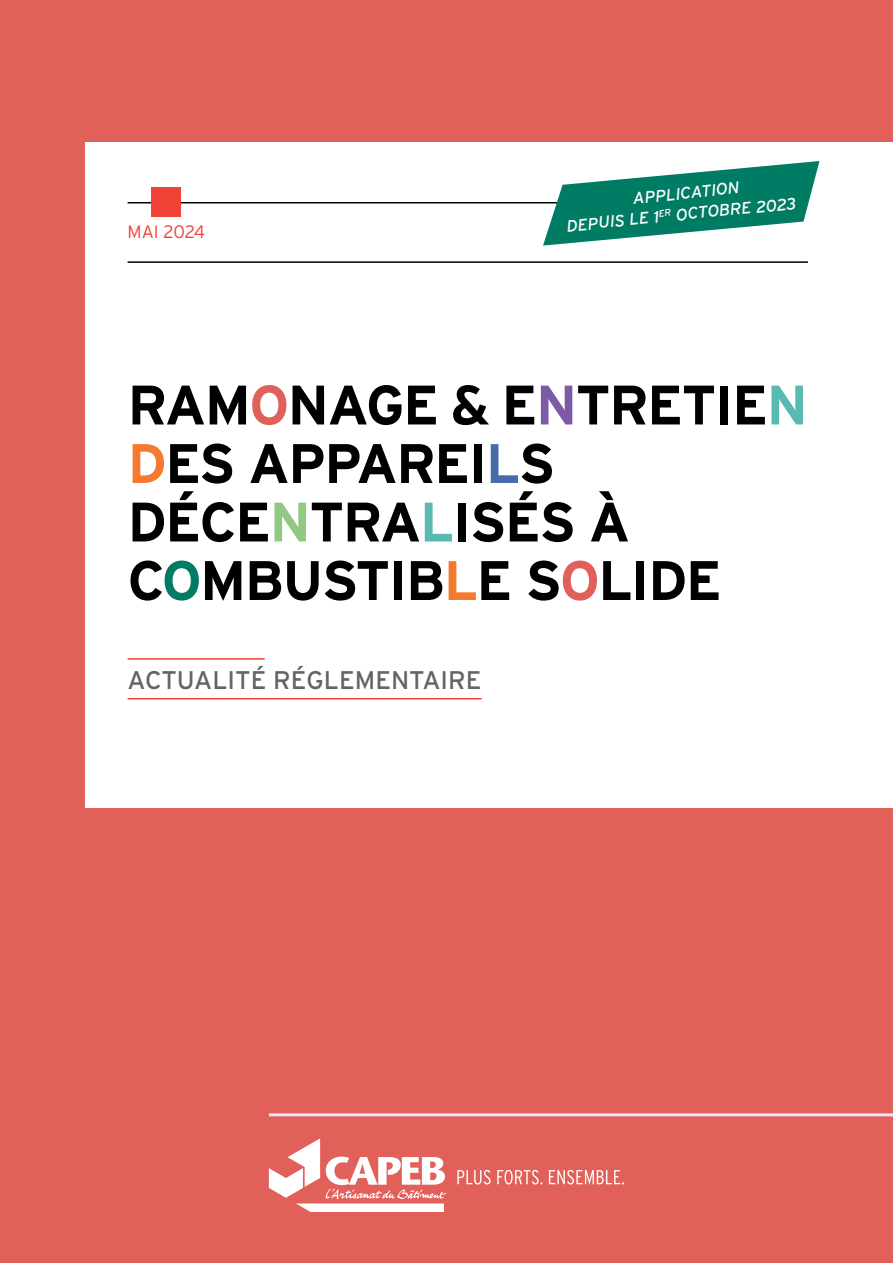
<style>
.page{position:relative;width:893px;height:1263px;background:#e2605a}
.page>*{position:absolute;margin:0;border:0;box-sizing:border-box;transform-origin:0 0}
.t1{font:700 55.5px/58.5px "Interstate";letter-spacing:-.03em;color:#000}
.t2{font:25.5px "Interstate";color:#636466}
.t3{font:300 18px "Interstate";letter-spacing:-.02em;color:#ef4135}
.t4{font:italic 16.5px/21px "Interstate";color:#fff}
.s1{color:#e2605a}
.s2{color:#7d5aa5}
.s3{color:#58bab1}
.s4{color:#f47b2e}
.s5{color:#466caa}
.s6{color:#91c982}
.s7{color:#007b64}
</style>
<div class="page">
<div style="left:85px;top:142px;width:808px;height:666px;background:#fff"></div>
<hr style="left:128px;top:658px;width:137px;height:2px;background:#ef4135">
<hr style="left:128px;top:698px;width:354px;height:1px;background:#ef4135">
<svg style="left:269px;top:1138px;width:178px;height:74px"></svg>
<svg style="left:457px;top:1170px;width:34px;height:14px"></svg>
<svg style="left:497px;top:1170px;width:45px;height:14px"></svg>
<svg style="left:549px;top:1170px;width:75px;height:15px"></svg>
<hr style="left:269px;top:1113px;width:624px;height:3px;background:#ebe7f3">
<hr style="left:128px;top:261px;width:680px;height:2px;background:#000">
<hr style="left:128px;top:202px;width:680px;height:1px;background:#000">
<svg style="left:543px;top:161px;width:276px;height:85px"></svg>
<div style="left:151px;top:187px;width:30px;height:30px;background:#ef4135"></div>
<p class="t3" style="left:128px;top:221px;width:79px">MAI 2024</p>
<p class="t4" style="left:563px;top:195px;width:233px;text-indent:69px;rotate:-6deg">APPLICATION<br>DEPUIS LE 1<sup>ER</sup> OCTOBRE 2023</p>
<p class="t1" style="left:128px;top:375px;width:682px">RAM<span class="s1">O</span>NAGE &amp; E<span class="s2">N</span>TRETIE<span class="s3">N<br></span><span class="s4">D</span>ES APPAREI<span class="s5">L</span>S<br>DÉCE<span class="s6">N</span>TRA<span class="s3">L</span>ISÉS À<br>C<span class="s7">O</span>MBUSTIB<span class="s4">L</span>E S<span class="s1">O</span>LIDE</p>
<p class="t2" style="left:128px;top:666px;width:355px">ACTUALITÉ RÉGLEMENTAIRE</p>
</div>
